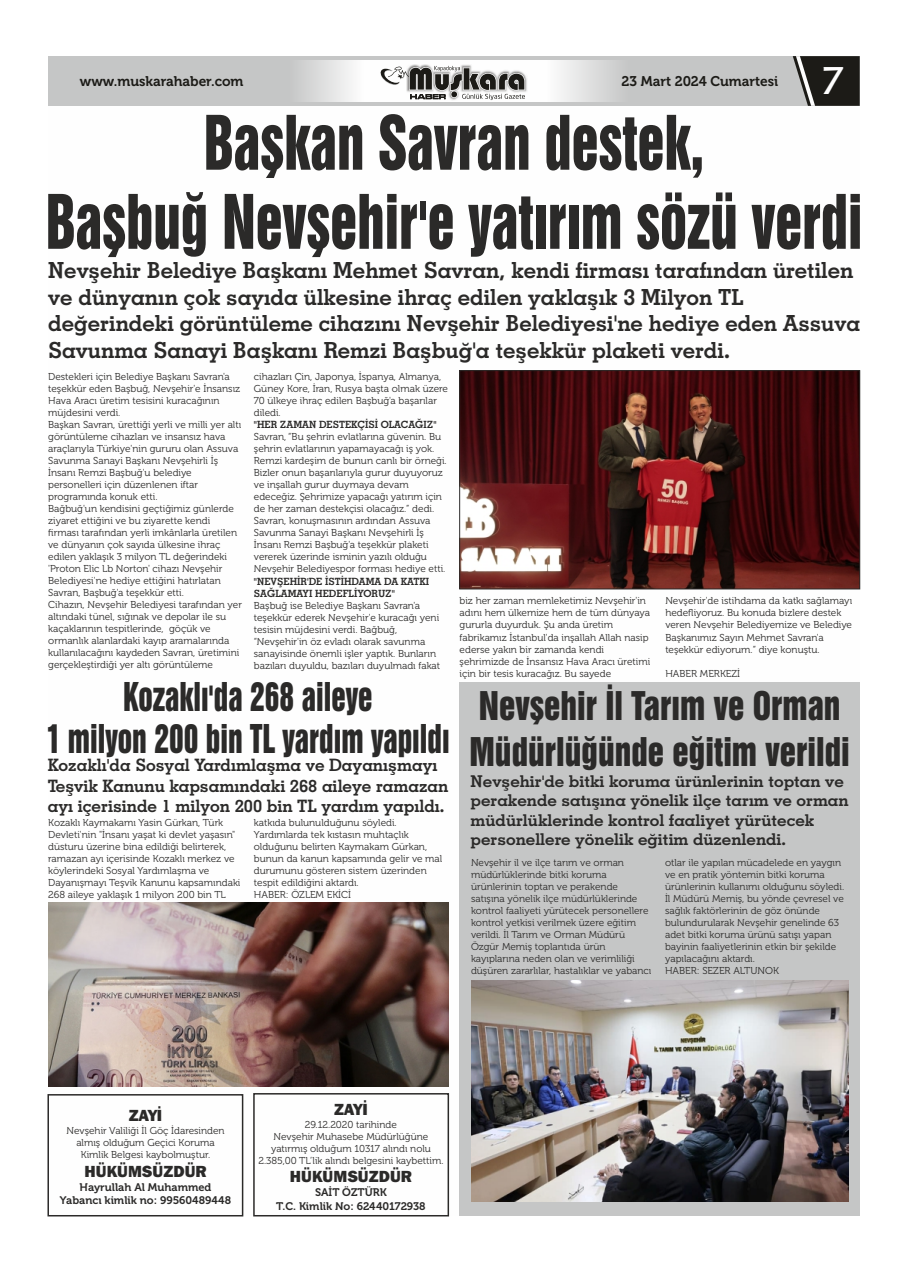
<style>
.page{position:relative;width:908px;height:1276px;background:#fff}
.page>*{position:absolute;margin:0;border:0;box-sizing:border-box;transform-origin:0 0}
.t1{font:68.5px/79px "Swiss 921 BT";color:#2b2a29;text-align:center;scale:.8 1}
.t2{font:700 40.3px "Optima";color:#fefefe}
.t3{font:36.2px/41.8px "Swiss 921 BT";color:#2b2a29;text-align:center;scale:.81 1}
.t4{font:36.1px/46.3px "Swiss 921 BT";color:#2b2a29;scale:.92 1}
.t5{font:22.2px/26.6px "Geometric Slabserif 703 Bold BT";color:#2b2a29}
.t6{font:17.1px/20.5px "Geometric Slabserif 703 Bold BT";color:#2b2a29}
.t7{font:16.3px/19.5px "Geometric Slabserif 703 Bold BT";color:#2b2a29;scale:1.04 1}
.t8{font:800 16px "Franklin Gothic IT Cby BT";color:#2b2a29}
.t9{font:14px "Museo 700";color:#1c1b17}
.t10{font:11px/13.2px "Museo 700";color:#2b2a29;text-align:center}
.t11{font:10px/12px "Museo 300";color:#2b2a29}
.t12{font:10px/12px "Geometric Slabserif 703 Bold BT";color:#2b2a29}
</style>
<div class="page">
<div style="left:48px;top:56px;width:811px;height:50px;background:#c5c6c6"></div>
<img style="left:303px;top:60px;width:310px;height:42px">
<svg style="left:792px;top:56px;width:67px;height:50px;background:#3f3e3b"></svg>
<img style="left:406px;top:65px;width:121px;height:35px">
<svg style="left:379px;top:66px;width:146px;height:36px;background:#a6a6a4"></svg>
<svg style="left:253px;top:1093px;width:196px;height:124px"></svg>
<img style="left:461px;top:372px;width:396px;height:215px">
<div style="left:459px;top:370px;width:400px;height:219px;border:1px solid #2b2a29"></div>
<div style="left:459px;top:682px;width:400px;height:533px;background:#c5c6c6"></div>
<svg style="left:47px;top:1094px;width:197px;height:123px"></svg>
<img style="left:471px;top:980px;width:377px;height:221px">
<img style="left:48px;top:902px;width:400px;height:185px">
<h3 class="t9" style="left:80px;top:75px;width:165px">www.muskarahaber.com</h3>
<h3 class="t9" style="left:621px;top:75px;width:158px">23 Mart 2024 Cumartesi</h3>
<h2 class="t2" style="left:820px;top:63px;width:26px">7</h2>
<h1 class="t1" style="left:46px;top:112px;width:1021px">Başkan Savran destek,<br>Başbuğ Nevşehir'e yatırım sözü verdi</h1>
<p class="t5" style="left:48px;top:259px;width:813px">Nevşehir Belediye Başkanı Mehmet Savran, kendi firması tarafından üretilen ve dünyanın çok sayıda ülkesine ihraç edilen yaklaşık 3 Milyon TL değerindeki görüntüleme cihazını Nevşehir Belediyesi'ne hediye eden Assuva Savunma Sanayi Başkanı Remzi Başbuğ'a teşekkür plaketi verdi.</p>
<p class="t11" style="left:48px;top:371px;width:195px">Destekleri için Belediye Başkanı Savran'a teşekkür eden Başbuğ, Nevşehir'e İnsansız Hava Aracı üretim tesisini kuracağının müjdesini verdi.<br>Başkan Savran, ürettiği yerli ve milli yer altı görüntüleme cihazları ve insansız hava araçlarıyla Türkiye'nin gururu olan Assuva Savunma Sanayi Başkanı Nevşehirli İş İnsanı Remzi Başbuğ'u belediye personelleri için düzenlenen iftar programında konuk etti.<br>Bağbuğ'un kendisini geçtiğimiz günlerde ziyaret ettiğini ve bu ziyarette kendi firması tarafından yerli imkânlarla üretilen ve dünyanın çok sayıda ülkesine ihraç edilen yaklaşık 3 milyon TL değerindeki 'Proton Elic Lb Norton' cihazı Nevşehir Belediyesi'ne hediye ettiğini hatırlatan Savran, Başbuğ'a teşekkür etti.<br>Cihazın, Nevşehir Belediyesi tarafından yer altındaki tünel, sığınak ve depolar ile su kaçaklarının tespitlerinde, göçük ve ormanlık alanlardaki kayıp aramalarında kullanılacağını kaydeden Savran, üretimini gerçekleştirdiği yer altı görüntüleme</p>
<p class="t11" style="left:254px;top:371px;width:195px">cihazları Çin, Japonya, İspanya, Almanya, Güney Kore, İran, Rusya başta olmak üzere 70 ülkeye ihraç edilen Başbuğ'a başarılar diledi.</p>
<p class="t12" style="left:254px;top:420px;width:184px">"HER ZAMAN DESTEKÇİSİ OLACAĞIZ"</p>
<p class="t11" style="left:254px;top:432px;width:194px">Savran, “Bu şehrin evlatlarına güvenin. Bu şehrin evlatlarının yapamayacağı iş yok.<br>Remzi kardeşim de bunun canlı bir örneği.<br>Bizler onun başarılarıyla gurur duyuyoruz ve inşallah gurur duymaya devam edeceğiz. Şehrimize yapacağı yatırım için de her zaman destekçisi olacağız.” dedi.<br>Savran, konuşmasının ardından Assuva Savunma Sanayi Başkanı Nevşehirli İş İnsanı Remzi Başbuğ'a teşekkür plaketi vererek üzerinde isminin yazılı olduğu Nevşehir Belediyespor forması hediye etti.</p>
<p class="t12" style="left:254px;top:576px;width:177px">"NEVŞEHİR'DE İSTİHDAMA DA KATKI<br>SAĞLAMAYI HEDEFLİYORUZ"</p>
<p class="t11" style="left:254px;top:600px;width:188px">Başbuğ ise Belediye Başkanı Savran'a teşekkür ederek Nevşehir'e kuracağı yeni tesisin müjdesini verdi. Bağbuğ, “Nevşehir'in öz evladı olarak savunma sanayisinde önemli işler yaptık. Bunların bazıları duyuldu, bazıları duyulmadı fakat</p>
<p class="t11" style="left:459px;top:596px;width:192px">biz her zaman memleketimiz Nevşehir'in adını hem ülkemize hem de tüm dünyaya gururla duyurduk. Şu anda üretim fabrikamız İstanbul'da inşallah Allah nasip ederse yakın bir zamanda kendi şehrimizde de İnsansız Hava Aracı üretimi için bir tesis kuracağız. Bu sayede</p>
<p class="t11" style="left:665px;top:596px;width:188px">Nevşehir'de istihdama da katkı sağlamayı hedefliyoruz. Bu konuda bizlere destek veren Nevşehir Belediyemize ve Belediye Başkanımız Sayın Mehmet Savran'a teşekkür ediyorum.” diye konuştu.</p>
<p class="t11" style="left:665px;top:668px;width:76px">HABER MERKEZİ</p>
<h3 class="t3" style="left:46px;top:681px;width:500px">Kozaklı'da 268 aileye<br>1 milyon 200 bin TL yardım yapıldı</h3>
<h3 class="t6" style="left:48px;top:756px;width:402px">Kozaklı'da Sosyal Yardımlaşma ve Dayanışmayı<br>Teşvik Kanunu kapsamındaki 268 aileye ramazan ayı içerisinde 1 milyon 200 bin TL yardım yapıldı.</h3>
<p class="t11" style="left:48px;top:817px;width:194px">Kozaklı Kaymakamı Yasin Gürkan, Türk Devleti'nin "İnsanı yaşat ki devlet yaşasın" düsturu üzerine bina edildiği belirterek, ramazan ayı içerisinde Kozaklı merkez ve köylerindeki Sosyal Yardımlaşma ve Dayanışmayı Teşvik Kanunu kapsamındaki 268 aileye yaklaşık 1 milyon 200 bin TL</p>
<p class="t11" style="left:254px;top:817px;width:190px">katkıda bulunulduğunu söyledi.<br>Yardımlarda tek kıstasın muhtaçlık olduğunu belirten Kaymakam Gürkan, bunun da kanun kapsamında gelir ve mal durumunu gösteren sistem üzerinden tespit edildiğini aktardı.<br>HABER: ÖZLEM EKİCİ</p>
<h3 class="t4" style="left:469px;top:687px;width:415px">Nevşehir İl Tarım ve Orman<br>Müdürlüğünde eğitim verildi</h3>
<h3 class="t7" style="left:470px;top:773px;width:365px">Nevşehir'de bitki koruma ürünlerinin toptan ve perakende satışına yönelik ilçe tarım ve orman müdürlüklerinde kontrol faaliyet yürütecek personellere yönelik eğitim düzenlendi.</h3>
<p class="t11" style="left:471px;top:857px;width:182px">Nevşehir il ve ilçe tarım ve orman müdürlüklerinde bitki koruma ürünlerinin toptan ve perakende satışına yönelik ilçe müdürlüklerinde kontrol faaliyeti yürütecek personellere kontrol yetkisi verilmek üzere eğitim verildi. İl Tarım ve Orman Müdürü Özgür Memiş toplantıda ürün kayıplarına neden olan ve verimliliği düşüren zararlılar, hastalıklar ve yabancı</p>
<p class="t11" style="left:664px;top:857px;width:180px">otlar ile yapılan mücadelede en yaygın ve en pratik yöntemin bitki koruma ürünlerinin kullanımı olduğunu söyledi.<br>İl Müdürü Memiş, bu yönde çevresel ve sağlık faktörlerinin de göz önünde bulundurularak Nevşehir genelinde 63 adet bitki koruma ürünü satışı yapan bayinin faaliyetlerinin etkin bir şekilde yapılacağını aktardı.<br>HABER: SEZER ALTUNOK</p>
<h3 class="t8" style="left:129px;top:1109px;width:35px">ZAYİ</h3>
<p class="t11" style="left:66px;top:1125px;width:160px;text-align:center">Nevşehir Valiliği İl Göç İdaresinden almış olduğum Geçici Koruma<br>Kimlik Belgesi kaybolmuştur.</p>
<h3 class="t8" style="left:85px;top:1164px;width:123px">HÜKÜMSÜZDÜR</h3>
<p class="t10" style="left:60px;top:1181px;width:173px">Hayrullah Al Muhammed<br>Yabancı kimlik no: 99560489448</p>
<h3 class="t8" style="left:334px;top:1102px;width:35px">ZAYİ</h3>
<p class="t11" style="left:258px;top:1119px;width:186px;text-align:center">29.12.2020 tarihinde<br>Nevşehir Muhasebe Müdürlüğüne yatırmış olduğum 10317 alındı nolu 2.385,00 TL’lik alındı belgesini kaybettim.</p>
<h3 class="t8" style="left:290px;top:1170px;width:123px">HÜKÜMSÜZDÜR</h3>
<p class="t10" style="left:276px;top:1187px;width:151px">SAİT ÖZTÜRK<br>T.C. Kimlik No: 62440172938</p>
</div>
